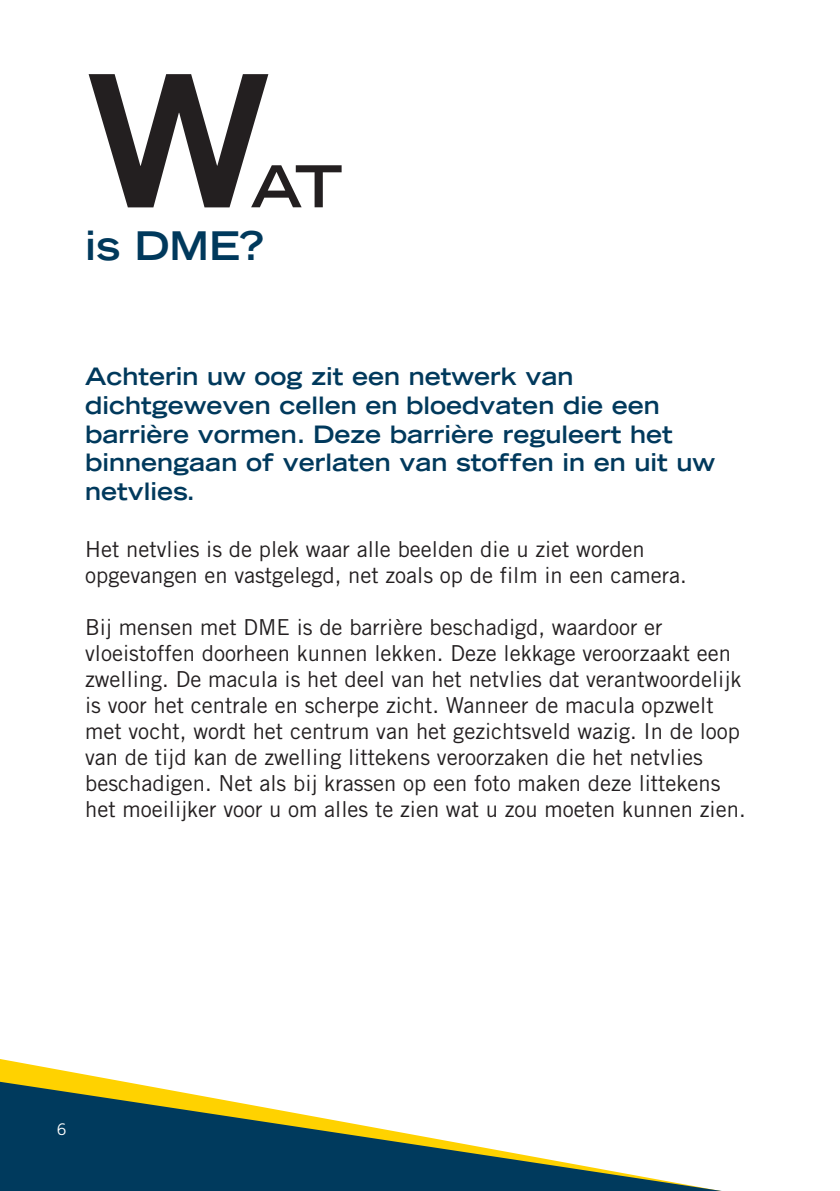
<style>
.page{position:relative;width:840px;height:1191px;background:#fff}
.page>*{position:absolute;margin:0;border:0;box-sizing:border-box;transform-origin:0 0}
.t1{font:700 expanded 183.2px "Trade Gothic LT Std";color:#231f20}
.t2{font:700 expanded 57.8px "Trade Gothic LT Std";color:#231f20}
.t3{font:700 expanded 39.4px "Trade Gothic LT Std";color:#00395c}
.t4{font:700 expanded 24px/28.8px "Trade Gothic LT Std";color:#00395c}
.t5{font:22px/26px "Trade Gothic LT Std";color:#231f20}
.t6{font:16px "Trade Gothic LT Std";color:#fff}
</style>
<div class="page">
<svg style="left:0;top:1059px;width:109px;height:20px"></svg>
<svg style="left:0;top:1079px;width:722px;height:112px"></svg>
<p class="t1" style="left:85px;top:22px;width:188px">W</p>
<p class="t2" style="left:250px;top:149px;width:94px">AT</p>
<p class="t3" style="left:85px;top:220px;width:180px">is DME?</p>
<p class="t4" style="left:85px;top:361px;width:631px">Achterin uw oog zit een netwerk van dichtgeweven cellen en bloedvaten die een barrière vormen. Deze barrière reguleert het binnengaan of verlaten van stoffen in en uit uw netvlies.</p>
<p class="t5" style="left:85px;top:536px;width:603px">Het netvlies is de plek waar alle beelden die u ziet worden opgevangen en vastgelegd, net zoals op de film in een camera.</p>
<p class="t5" style="left:85px;top:614px;width:661px">Bij mensen met DME is de barrière beschadigd, waardoor er vloeistoffen doorheen kunnen lekken. Deze lekkage veroorzaakt een zwelling. De macula is het deel van het netvlies dat verantwoordelijk is voor het centrale en scherpe zicht. Wanneer de macula opzwelt met vocht, wordt het centrum van het gezichtsveld wazig. In de loop van de tijd kan de zwelling littekens veroorzaken die het netvlies beschadigen. Net als bij krassen op een foto maken deze littekens het moeilijker voor u om alles te zien wat u zou moeten kunnen zien.</p>
<p class="t6" style="left:57px;top:1119px;width:11px">6</p>
</div>
